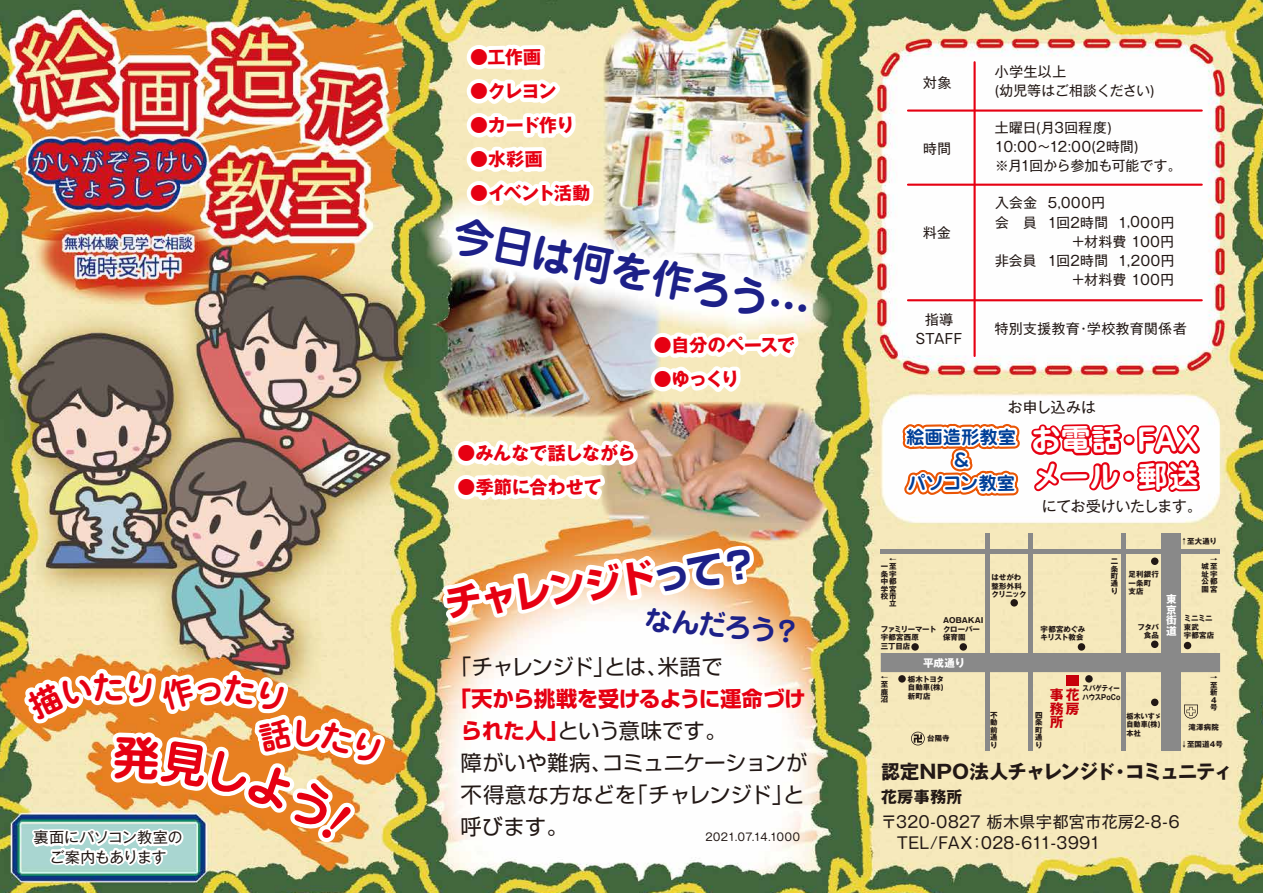
<style>
.page{position:relative;width:1263px;height:893px;background:#fff}
.page>*{position:absolute;margin:0;border:0;box-sizing:border-box;transform-origin:0 0}
.t1{font:700 41.4px "Jun 501 Pro";color:#1d2088}
.t2{font:700 37.2px "Shin Go Pro";color:#e60012}
.t3{font:700 29.7px "Jun 501 Pro";color:#fff}
.t4{font:700 27.6px "Jun 501 Pro";color:#1d2088}
.t5{font:21.3px/32px "Shin Go Pro";color:#221815}
.t6{font:700 19.2px "Gothic MB101 Pro";color:#221815}
.t7{font:700 18px "Gothic MB101 Pro";color:#e60012}
.t8{font:700 18px/23.4px "Jun 501 Pro";color:#003f98;text-align:center}
.t9{font:15.9px/20.9px "Gothic MB101 Pro";color:#221815}
.t10{font:700 15.9px "Gothic MB101 Pro";color:#221815}
.t11{font:14.85px/19.2px "Gothic MB101 Pro";color:#221815;text-align:center}
.t12{font:13.8px/19.4px "Gothic MB101 Pro";color:#221815}
.t13{font:700 13.8px/13.8px "Gothic MB101 Pro";color:#c7000b;text-align:justify}
.t14{font:10.65px "Gothic MB101 Pro";color:#221815}
.t15{font:700 10.65px/10.6px "Gothic MB101 Pro";color:#fff;text-align:justify}
.t16{font:700 7.5px/7.5px "Gothic MB101 Pro";letter-spacing:.005em;color:#221815;text-align:justify}
.t17{font:700 7.5px/8.6px "Gothic MB101 Pro";letter-spacing:-.025em;color:#221815}
.t18{font:700 7.5px/8.6px "Gothic MB101 Pro";letter-spacing:.005em;color:#221815;scale:.95 1}
.t19{font:700 7.5px/8.6px "Gothic MB101 Pro";letter-spacing:.005em;color:#221815;scale:.85 1}
.t20{font:700 7.5px/8.6px "Gothic MB101 Pro";letter-spacing:-.02em;color:#221815}
.t21{font:700 7.5px/8.6px "Gothic MB101 Pro";letter-spacing:.03em;color:#221815}
.s1{color:#1d2088}
.s2{font-weight:700;color:#e60012}
</style>
<div class="page">
<img style="left:0;top:0;width:1263px;height:893px">
<div style="left:1123px;top:434px;width:11px;height:11px;border:4px solid #e60012;border-radius:50%"></div>
<img style="left:436px;top:0;width:383px;height:893px">
<div style="left:881px;top:653px;width:339px;height:19px;background:#898989"></div>
<div style="left:881px;top:549px;width:339px;height:5px;background:#898989"></div>
<hr style="left:1121px;top:534px;width:4px;height:217px;background:#898989">
<hr style="left:908px;top:109px;width:294px;height:3px;background:#e60012">
<hr style="left:908px;top:184px;width:294px;height:2px;background:#e60012">
<hr style="left:908px;top:299px;width:294px;height:2px;background:#e60012">
<div style="left:1123px;top:471px;width:11px;height:11px;border:4px solid #e60012;border-radius:50%"></div>
<svg style="left:1135px;top:0;width:67px;height:893px"></svg>
<svg style="left:893px;top:0;width:231px;height:893px"></svg>
<img style="left:0;top:224px;width:390px;height:669px">
<p class="t11" style="left:34px;top:827px;width:150px;rotate:-1deg">裏面にパソコン教室のご案内もあります</p>
<h3 class="t7" style="left:470px;top:43px;width:73px;rotate:-1deg">●工作画</h3>
<h3 class="t7" style="left:470px;top:77px;width:88px;rotate:-1deg">●クレヨン</h3>
<h3 class="t7" style="left:470px;top:111px;width:106px;rotate:-1deg">●カード作り</h3>
<h3 class="t7" style="left:470px;top:145px;width:74px;rotate:-1deg">●水彩画</h3>
<h3 class="t7" style="left:470px;top:179px;width:122px;rotate:-1deg">●イベント活動</h3>
<h1 class="t1" style="left:459px;top:205px;width:365px;rotate:11deg">今日は何を作ろう…</h1>
<h3 class="t7" style="left:654px;top:331px;width:143px;rotate:-1deg">●自分のペースで</h3>
<h3 class="t7" style="left:654px;top:365px;width:87px;rotate:-1deg">●ゆっくり</h3>
<h3 class="t7" style="left:457px;top:440px;width:180px;rotate:-1deg">●みんなで話しながら</h3>
<h3 class="t7" style="left:457px;top:474px;width:146px;rotate:-1deg">●季節に合わせて</h3>
<h2 class="t2" style="left:441px;top:575px;width:317px;rotate:-8deg">チャレンジド<span class="s1">って？</span></h2>
<h3 class="t4" style="left:646px;top:599px;width:157px;rotate:4deg">なんだろう？</h3>
<h3 class="t5" style="left:450px;top:651px;width:274px;rotate:-1deg">「チャレンジド」とは、米語で</h3>
<h3 class="t5" style="left:459px;top:683px;width:349px;text-indent:-9px;rotate:-1deg"><span class="s2">「天から挑戦を受けるように運命づけられた人」</span>という意味です。<br>障がいや難病、コミュニケーションが不得意な方などを「チャレンジド」と</h3>
<h3 class="t5" style="left:460px;top:809px;width:109px;rotate:-1deg">呼びます。</h3>
<p class="t14" style="left:705px;top:828px;width:96px;rotate:-1deg">2021.07.14.1000</p>
<p class="t12" style="left:994px;top:61px;width:161px;line-height:20px;rotate:-1deg">小学生以上<br>(幼児等はご相談ください)</p>
<p class="t12" style="left:915px;top:308px;width:48px;text-align:center;rotate:-1deg">指導<br>STAFF</p>
<p class="t12" style="left:994px;top:117px;width:188px;rotate:-1deg">土曜日(月3回程度)<br>10:00～12:00(2時間)<br>※月1回から参加も可能です。</p>
<p class="t12" style="left:994px;top:192px;width:44px;rotate:-1deg">入会金会 員</p>
<p class="t12" style="left:1047px;top:192px;width:59px;rotate:-1deg">5,000円</p>
<p class="t12" style="left:1047px;top:212px;width:128px;rotate:-1deg">1回2時間 1,000円</p>
<p class="t12" style="left:1071px;top:231px;width:104px;rotate:-1deg">＋材料費 100円</p>
<p class="t12" style="left:1047px;top:250px;width:128px;rotate:-1deg">1回2時間 1,200円</p>
<p class="t12" style="left:1071px;top:269px;width:104px;rotate:-1deg">＋材料費 100円</p>
<p class="t12" style="left:995px;top:319px;width:193px;rotate:-1deg">特別支援教育・学校教育関係者</p>
<p class="t11" style="left:1007px;top:397px;width:90px;rotate:-1deg">お申し込みは</p>
<h3 class="t8" style="left:906px;top:424px;width:111px;rotate:-1deg">絵画造形教室&amp;<br>パソコン教室</h3>
<h3 class="t3" style="left:1030px;top:418px;width:169px;rotate:-1deg">お電話・FAX</h3>
<h3 class="t3" style="left:1031px;top:454px;width:169px;rotate:-1deg">メール・郵送</h3>
<p class="t11" style="left:1041px;top:496px;width:162px;rotate:-1deg">にてお受けいたします。</p>
<p class="t16" style="left:1180px;top:537px;width:38px">↑至大通り</p>
<p class="t16" style="left:881px;top:554px;width:17px;text-align:right">　←一至条宇中都学宮校市立</p>
<p class="t16" style="left:1111px;top:557px;width:9px">二条町通り</p>
<p class="t16" style="left:1201px;top:554px;width:17px">　→城至址宇公都園宮</p>
<p class="t21" style="left:1128px;top:569px;width:32px">足利銀行一条町支店</p>
<p class="t16" style="left:991px;top:572px;width:37px;line-height:8.6px;text-align:left">はせがわ整形外科クリニック</p>
<p class="t15" style="left:1166px;top:592px;width:12px">東京街道</p>
<p class="t16" style="left:1184px;top:613px;width:32px;line-height:8.6px;text-align:left">ミニミニ東武<br>宇都宮店</p>
<p class="t16" style="left:943px;top:615px;width:42px;line-height:8.6px;text-align:left">AOBAKAIクローバー保育園</p>
<p class="t16" style="left:1137px;top:621px;width:23px;line-height:8.6px;text-align:right">フタバ食品</p>
<p class="t20" style="left:1040px;top:624px;width:46px">宇都宮めぐみキリスト教会</p>
<p class="t17" style="left:881px;top:624px;width:57px">ファミリーマート宇都宮西原<br>三丁目店</p>
<p class="t16" style="left:908px;top:674px;width:37px;line-height:8.6px">栃木トヨタ自動車(株)新町店</p>
<p class="t15" style="left:923px;top:656px;width:44px">平成通り</p>
<p class="t16" style="left:881px;top:672px;width:9px">←至鹿沼</p>
<p class="t16" style="left:1210px;top:673px;width:9px">→至新4号</p>
<p class="t19" style="left:1082px;top:683px;width:46px">スパゲティーハウスPoCo</p>
<p class="t13" style="left:1050px;top:686px;width:31px">事花務房所</p>
<p class="t16" style="left:990px;top:710px;width:9px">不動前通り</p>
<p class="t16" style="left:1035px;top:710px;width:9px">四条町通り</p>
<p class="t18" style="left:1126px;top:710px;width:38px">栃木いすゞ自動車(株)本社</p>
<p class="t16" style="left:1188px;top:722px;width:32px">滝澤病院</p>
<p class="t16" style="left:927px;top:733px;width:24px">台陽寺</p>
<p class="t16" style="left:1180px;top:740px;width:44px">↓至国道4号</p>
<h3 class="t6" style="left:881px;top:758px;width:354px;rotate:-1deg">認定NPO法人チャレンジド・コミュニティ</h3>
<p class="t10" style="left:881px;top:785px;width:83px;rotate:-1deg">花房事務所</p>
<p class="t9" style="left:896px;top:811px;width:284px;text-indent:-16px;rotate:-1deg">〒320-0827 栃木県宇都宮市花房2-8-6<br>TEL/FAX：028-611-3991</p>
</div>
